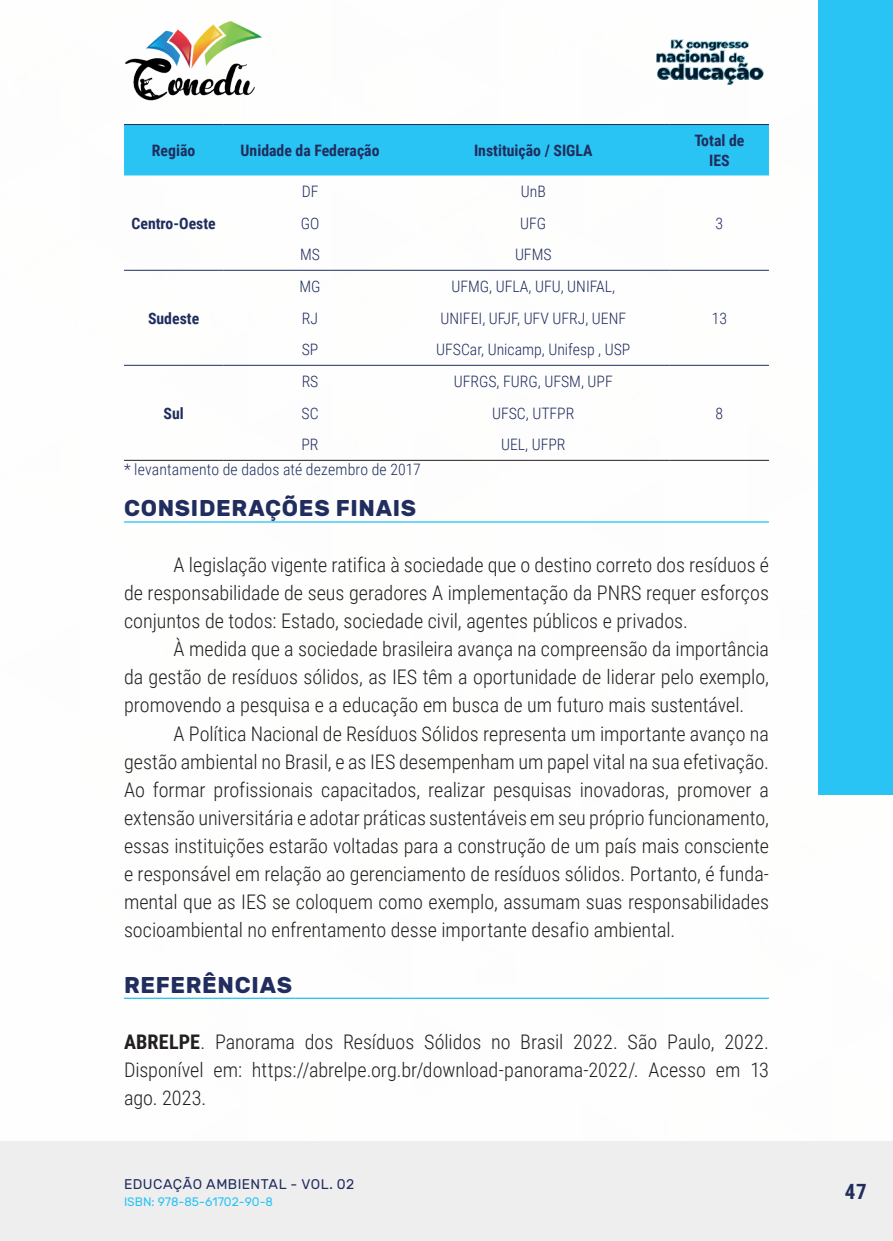
<style>
.page{position:relative;width:893px;height:1241px;background:#fff}
.page>*{position:absolute;margin:0;border:0;box-sizing:border-box;transform-origin:0 0}
._10_SUBTITULO{font:700 22.75px "Rubik";letter-spacing:.03em;color:#202d5e}
.t1{font:700 21px "Roboto Condensed";color:#202d5e}
._9_CORPO{font:300 20.12px/28px "Roboto Condensed";color:#231f20;text-align:justify}
._17_REFERENCIAS{font:300 20.12px/28px "Roboto Condensed";color:#231f20;text-align:justify}
._20_CELULAS{font:300 15.75px "Roboto Condensed";color:#202d5e}
._20_CELULAS-2{font:700 15.75px "Roboto Condensed";color:#202d5e}
._24_RODAPE{font:300 15.75px "Roboto Condensed";letter-spacing:.01em;color:#202d5e}
.t2{font:14px "Rubik";letter-spacing:.035em;color:#202d5e}
.t3{font:12.25px "Rubik";color:#29c4f3}
.s1{font-weight:700}
</style>
<div class="page">
<div style="left:0;top:1141px;width:893px;height:99px;background:#eeeeef"></div>
<div style="left:819px;top:0;width:74px;height:794px;background:#29c4f3"></div>
<img style="left:125px;top:20px;width:137px;height:81px">
<img style="left:656px;top:39px;width:108px;height:46px">
<hr style="left:124px;top:521px;width:645px;height:1px;background:#29c4f3">
<hr style="left:124px;top:997px;width:645px;height:1px;background:#29c4f3">
<div style="left:124px;top:125px;width:645px;height:50px;background:#29c4f3"></div>
<hr style="left:124px;top:124px;width:99px;height:1px;background:#202d5e">
<hr style="left:223px;top:124px;width:174px;height:1px;background:#202d5e">
<hr style="left:397px;top:124px;width:273px;height:1px;background:#202d5e">
<hr style="left:670px;top:124px;width:99px;height:1px;background:#202d5e">
<hr style="left:124px;top:270px;width:99px;height:1px;background:#202d5e">
<hr style="left:124px;top:365px;width:99px;height:1px;background:#202d5e">
<hr style="left:223px;top:270px;width:174px;height:1px;background:#202d5e">
<hr style="left:397px;top:270px;width:273px;height:1px;background:#202d5e">
<hr style="left:670px;top:270px;width:99px;height:1px;background:#202d5e">
<hr style="left:670px;top:365px;width:99px;height:1px;background:#202d5e">
<hr style="left:223px;top:365px;width:174px;height:1px;background:#202d5e">
<hr style="left:397px;top:365px;width:273px;height:1px;background:#202d5e">
<hr style="left:124px;top:460px;width:99px;height:1px;background:#231f20">
<hr style="left:670px;top:460px;width:99px;height:1px;background:#231f20">
<hr style="left:223px;top:460px;width:174px;height:1px;background:#231f20">
<hr style="left:397px;top:460px;width:273px;height:1px;background:#231f20">
<p class="_20_CELULAS-2" style="left:152px;top:139px;width:45px">Região</p>
<p class="_20_CELULAS-2" style="left:241px;top:139px;width:140px">Unidade da Federação</p>
<p class="_20_CELULAS-2" style="left:474px;top:139px;width:120px">Instituição / SIGLA</p>
<p class="_20_CELULAS-2" style="left:694px;top:130px;width:51px">Total de</p>
<p class="_20_CELULAS-2" style="left:709px;top:149px;width:22px">IES</p>
<p class="_20_CELULAS-2" style="left:132px;top:212px;width:86px">Centro-Oeste</p>
<p class="_20_CELULAS-2" style="left:148px;top:307px;width:53px">Sudeste</p>
<p class="_20_CELULAS" style="left:302px;top:180px;width:18px">DF</p>
<p class="_20_CELULAS" style="left:521px;top:180px;width:26px">UnB</p>
<p class="_20_CELULAS" style="left:301px;top:212px;width:20px">GO</p>
<p class="_20_CELULAS" style="left:520px;top:212px;width:28px">UFG</p>
<p class="_20_CELULAS" style="left:715px;top:212px;width:9px">3</p>
<p class="_20_CELULAS" style="left:300px;top:244px;width:21px">MS</p>
<p class="_20_CELULAS" style="left:515px;top:244px;width:38px">UFMS</p>
<p class="_20_CELULAS" style="left:299px;top:275px;width:23px">MG</p>
<p class="_20_CELULAS" style="left:451px;top:275px;width:165px">UFMG, UFLA, UFU, UNIFAL,</p>
<p class="_20_CELULAS" style="left:302px;top:307px;width:18px">RJ</p>
<p class="_20_CELULAS" style="left:440px;top:307px;width:187px">UNIFEI, UFJF, UFV UFRJ, UENF</p>
<p class="_20_CELULAS" style="left:712px;top:307px;width:17px">13</p>
<p class="_20_CELULAS" style="left:302px;top:339px;width:18px">SP</p>
<p class="_20_CELULAS" style="left:436px;top:339px;width:196px">UFSCar, Unicamp, Unifesp , USP</p>
<p class="_20_CELULAS" style="left:302px;top:370px;width:18px">RS</p>
<p class="_20_CELULAS" style="left:454px;top:370px;width:160px">UFRGS, FURG, UFSM, UPF</p>
<p class="_20_CELULAS" style="left:302px;top:402px;width:19px">SC</p>
<p class="_20_CELULAS" style="left:492px;top:402px;width:84px">UFSC, UTFPR</p>
<p class="_20_CELULAS" style="left:715px;top:402px;width:9px">8</p>
<p class="_20_CELULAS" style="left:301px;top:433px;width:19px">PR</p>
<p class="_20_CELULAS" style="left:501px;top:433px;width:66px">UEL, UFPR</p>
<p class="_24_RODAPE" style="left:124px;top:458px;width:298px">* levantamento de dados até dezembro de 2017</p>
<p class="_10_SUBTITULO" style="left:124px;top:495px;width:294px">CONSIDERAÇÕES FINAIS</p>
<p class="_9_CORPO" style="left:124px;top:550px;width:646px;text-indent:50px">A legislação vigente ratifica à sociedade que o destino correto dos resíduos é de responsabilidade de seus geradores A implementação da PNRS requer esforços conjuntos de todos: Estado, sociedade civil, agentes públicos e privados.</p>
<p class="_9_CORPO" style="left:124px;top:634px;width:646px;text-indent:50px">À medida que a sociedade brasileira avança na compreensão da importância da gestão de resíduos sólidos, as IES têm a oportunidade de liderar pelo exemplo, promovendo a pesquisa e a educação em busca de um futuro mais sustentável.</p>
<p class="_9_CORPO" style="left:124px;top:718px;width:646px;text-indent:50px">A Política Nacional de Resíduos Sólidos representa um importante avanço na gestão ambiental no Brasil, e as IES desempenham um papel vital na sua efetivação.<br>Ao formar profissionais capacitados, realizar pesquisas inovadoras, promover a extensão universitária e adotar práticas sustentáveis em seu próprio funcionamento, essas instituições estarão voltadas para a construção de um país mais consciente e responsável em relação ao gerenciamento de resíduos sólidos. Portanto, é funda&shy;mental que as IES se coloquem como exemplo, assumam suas responsabilidades socioambiental no enfrentamento desse importante desafio ambiental.</p>
<p class="_10_SUBTITULO" style="left:124px;top:971px;width:170px">REFERÊNCIAS</p>
<p class="_20_CELULAS-2" style="left:164px;top:402px;width:22px">Sul</p>
<p class="_17_REFERENCIAS" style="left:124px;top:1026px;width:646px"><span class="s1">ABRELPE</span>. Panorama dos Resíduos Sólidos no Brasil 2022. São Paulo, 2022.<br>Disponível em: https://abrelpe.org.br/download-panorama-2022/. Acesso em 13 ago. 2023.</p>
<p class="t2" style="left:124px;top:1175px;width:232px">EDUCAÇÃO AMBIENTAL - VOL. 02</p>
<p class="t3" style="left:124px;top:1194px;width:151px">ISBN: 978-85-61702-90-8</p>
<p class="t1" style="left:845px;top:1176px;width:23px">47</p>
</div>
